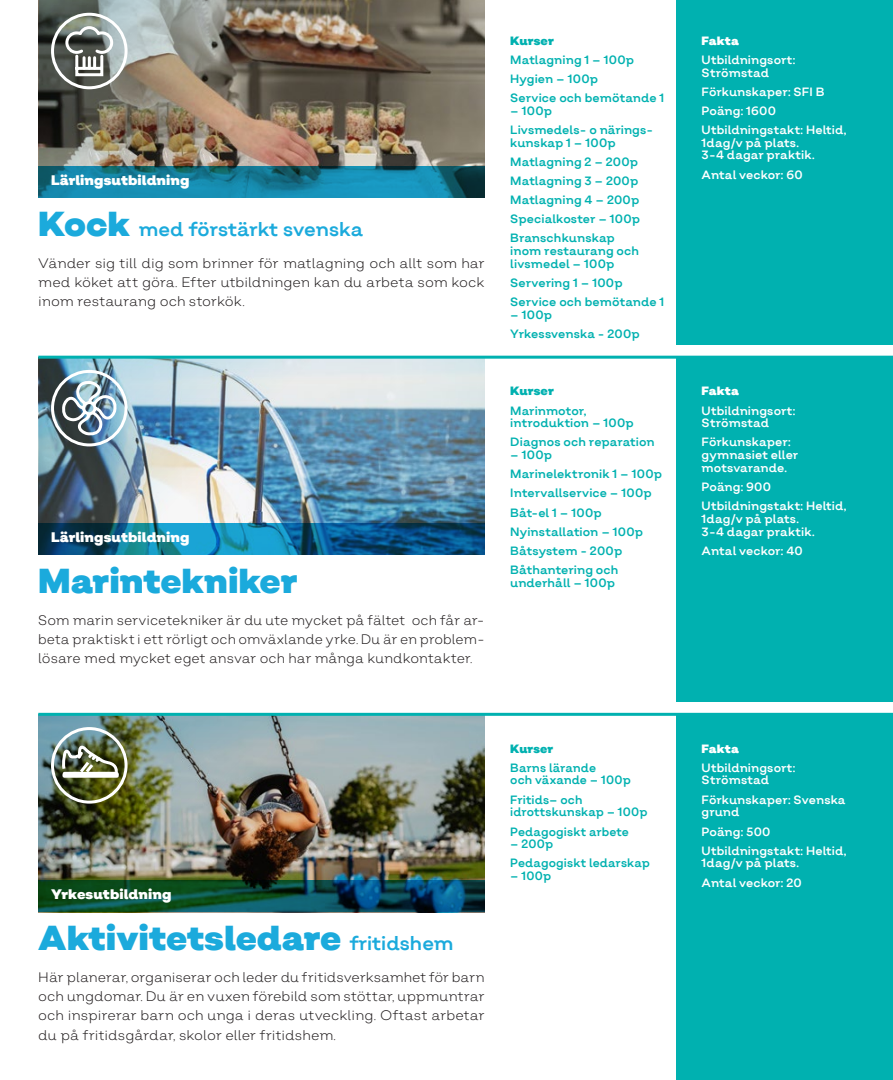
<style>
.page{position:relative;width:893px;height:1080px;background:#fff}
.page>*{position:absolute;margin:0;border:0;box-sizing:border-box;transform-origin:0 0}
.Rubrik_halvsidor{font:900 34.5px "Salvatore";color:#1baadc}
.Rubrik_halvsidor-2{font:19.5px "Salvatore";letter-spacing:-.005em;color:#1baadc}
.Brödtext{font:300 13.8px/19.2px "Salvatore";color:#231f20;text-align:justify}
.Brödtext-2{font:900 13.8px "Salvatore";letter-spacing:.005em;color:#fff}
.minitext{font:12px/12.8px "Salvatore";letter-spacing:.005em;color:#00b1b0}
.minitext-2{font:12px/12.8px "Salvatore";letter-spacing:.005em;color:#fff}
.minitext-3{font:900 12px "Salvatore";letter-spacing:.005em;color:#00b1b0}
.minitext-4{font:900 12px "Salvatore";letter-spacing:.015em;color:#fff}
.s1{font-weight:900;font-size:34.5px}
.s2{font-weight:400;font-size:19.5px}
</style>
<div class="page">
<img style="left:38px;top:0;width:447px;height:166px">
<img style="left:39px;top:0;width:433px;height:166px">
<div style="left:676px;top:0;width:217px;height:344px;background:#00b1b0"></div>
<svg style="left:38px;top:166px;width:447px;height:32px;background:#147c9a"></svg>
<img style="left:38px;top:359px;width:447px;height:164px">
<img style="left:39px;top:359px;width:433px;height:164px">
<div style="left:676px;top:357px;width:217px;height:345px;background:#00b1b0"></div>
<hr style="left:38px;top:356px;width:855px;height:3px;background:#00b1b0">
<svg style="left:38px;top:523px;width:447px;height:32px;background:#0d648d"></svg>
<div style="left:51px;top:13px;width:77px;height:76px;border:3px solid #fff;border-radius:50%"></div>
<svg style="left:64px;top:25px;width:51px;height:53px"></svg>
<div style="left:51px;top:370px;width:77px;height:76px;border:3px solid #fff;border-radius:50%"></div>
<img style="left:60px;top:379px;width:59px;height:59px">
<img style="left:471px;top:716px;width:14px;height:164px">
<img style="left:38px;top:716px;width:433px;height:164px">
<div style="left:676px;top:714px;width:217px;height:366px;background:#00b1b0"></div>
<svg style="left:38px;top:880px;width:447px;height:32px;background:#094942"></svg>
<div style="left:51px;top:727px;width:77px;height:77px;border:3px solid #fff;border-radius:50%"></div>
<img style="left:61px;top:740px;width:59px;height:116px">
<hr style="left:38px;top:713px;width:855px;height:3px;background:#00b1b0">
<p class="Brödtext-2" style="left:51px;top:171px;width:140px">Lärlingsutbildning</p>
<p class="Rubrik_halvsidor-2" style="left:38px;top:217px;width:326px"><span class="s1">Kock</span> med förstärkt svenska</p>
<p class="Brödtext" style="left:38px;top:253px;width:448px">Vänder sig till dig som brinner för matlagning och allt som har med köket att göra. Efter utbildningen kan du arbeta som kock inom restaurang och storkök.</p>
<p class="Brödtext-2" style="left:51px;top:528px;width:140px">Lärlingsutbildning</p>
<p class="Rubrik_halvsidor" style="left:38px;top:558px;width:261px">Marintekniker</p>
<p class="Brödtext" style="left:38px;top:610px;width:448px">Som marin servicetekniker är du ute mycket på fältet och får ar&shy;beta praktiskt i ett rörligt och omväxlande yrke. Du är en problem&shy;lösare med mycket eget ansvar och har många kundkontakter.</p>
<p class="minitext-3" style="left:510px;top:33px;width:45px">Kurser</p>
<p class="minitext" style="left:510px;top:53px;width:125px">Matlagning 1 – 100p</p>
<p class="minitext" style="left:510px;top:72px;width:89px">Hygien – 100p</p>
<p class="minitext" style="left:510px;top:91px;width:156px">Service och bemötande 1</p>
<p class="minitext" style="left:510px;top:104px;width:43px">– 100p</p>
<p class="minitext" style="left:510px;top:123px;width:144px">Livsmedels- o närings&shy;kunskap 1 – 100p</p>
<p class="minitext" style="left:510px;top:155px;width:129px">Matlagning 2 – 200p</p>
<p class="minitext" style="left:510px;top:174px;width:130px">Matlagning 3 – 200p</p>
<p class="minitext" style="left:510px;top:193px;width:131px">Matlagning 4 – 200p</p>
<p class="minitext" style="left:510px;top:213px;width:131px">Specialkoster – 100p</p>
<p class="minitext" style="left:510px;top:232px;width:130px">Branschkunskap inom restaurang och livsmedel – 100p</p>
<p class="minitext" style="left:510px;top:276px;width:114px">Servering 1 – 100p</p>
<p class="minitext" style="left:510px;top:295px;width:156px">Service och bemötande 1</p>
<p class="minitext" style="left:510px;top:308px;width:43px">– 100p</p>
<p class="minitext" style="left:510px;top:327px;width:131px">Yrkessvenska - 200p</p>
<p class="minitext-3" style="left:510px;top:383px;width:45px">Kurser</p>
<p class="minitext" style="left:510px;top:404px;width:125px">Marinmotor, introduktion – 100p</p>
<p class="minitext" style="left:510px;top:436px;width:146px">Diagnos och reparation</p>
<p class="minitext" style="left:510px;top:449px;width:43px">– 100p</p>
<p class="minitext" style="left:510px;top:468px;width:153px">Marinelektronik 1 – 100p</p>
<p class="minitext" style="left:510px;top:487px;width:143px">Intervallservice – 100p</p>
<p class="minitext" style="left:510px;top:506px;width:93px">Båt-el 1 – 100p</p>
<p class="minitext" style="left:510px;top:525px;width:134px">Nyinstallation – 100p</p>
<p class="minitext" style="left:510px;top:544px;width:113px">Båtsystem - 200p</p>
<p class="minitext" style="left:510px;top:563px;width:110px">Båthantering och underhåll – 100p</p>
<p class="Brödtext-2" style="left:51px;top:885px;width:122px">Yrkesutbildning</p>
<p class="Rubrik_halvsidor" style="left:38px;top:916px;width:417px">Aktivitetsledare <span class="s2">fritidshem</span></p>
<p class="Brödtext" style="left:38px;top:968px;width:448px">Här planerar, organiserar och leder du fritidsverksamhet för barn och ungdomar. Du är en vuxen förebild som stöttar, uppmuntrar och inspirerar barn och unga i deras utveckling. Oftast arbetar du på fritidsgårdar, skolor eller fritidshem.</p>
<p class="minitext-3" style="left:510px;top:740px;width:44px">Kurser</p>
<p class="minitext" style="left:510px;top:761px;width:122px">Barns lärande<br>och växande – 100p</p>
<p class="minitext" style="left:510px;top:793px;width:139px">Fritids– och idrottskunskap – 100p</p>
<p class="minitext" style="left:510px;top:825px;width:120px">Pedagogiskt arbete</p>
<p class="minitext" style="left:510px;top:838px;width:44px">– 200p</p>
<p class="minitext" style="left:510px;top:857px;width:141px">Pedagogiskt ledarskap</p>
<p class="minitext" style="left:510px;top:870px;width:42px">– 100p</p>
<p class="minitext-4" style="left:702px;top:33px;width:39px">Fakta</p>
<p class="minitext-2" style="left:702px;top:53px;width:95px">Utbildningsort:<br>Strömstad</p>
<p class="minitext-2" style="left:702px;top:85px;width:124px">Förkunskaper: SFI B</p>
<p class="minitext-2" style="left:702px;top:104px;width:76px">Poäng: 1600</p>
<p class="minitext-2" style="left:702px;top:123px;width:146px">Utbildningstakt: Heltid,<br>1dag/v på plats.<br>3-4 dagar praktik.</p>
<p class="minitext-2" style="left:702px;top:168px;width:103px">Antal veckor: 60</p>
<p class="minitext-4" style="left:702px;top:383px;width:39px">Fakta</p>
<p class="minitext-2" style="left:702px;top:404px;width:95px">Utbildningsort:<br>Strömstad</p>
<p class="minitext-2" style="left:702px;top:436px;width:98px">Förkunskaper: gymnasiet eller motsvarande.</p>
<p class="minitext-2" style="left:702px;top:480px;width:71px">Poäng: 900</p>
<p class="minitext-2" style="left:702px;top:500px;width:146px">Utbildningstakt: Heltid,<br>1dag/v på plats.<br>3-4 dagar praktik.</p>
<p class="minitext-2" style="left:702px;top:544px;width:103px">Antal veckor: 40</p>
<p class="minitext-4" style="left:702px;top:740px;width:39px">Fakta</p>
<p class="minitext-2" style="left:702px;top:761px;width:95px">Utbildningsort:<br>Strömstad</p>
<p class="minitext-2" style="left:702px;top:793px;width:145px">Förkunskaper: Svenska grund</p>
<p class="minitext-2" style="left:702px;top:825px;width:70px">Poäng: 500</p>
<p class="minitext-2" style="left:702px;top:844px;width:146px">Utbildningstakt: Heltid,<br>1dag/v på plats.</p>
<p class="minitext-2" style="left:702px;top:876px;width:102px">Antal veckor: 20</p>
</div>
